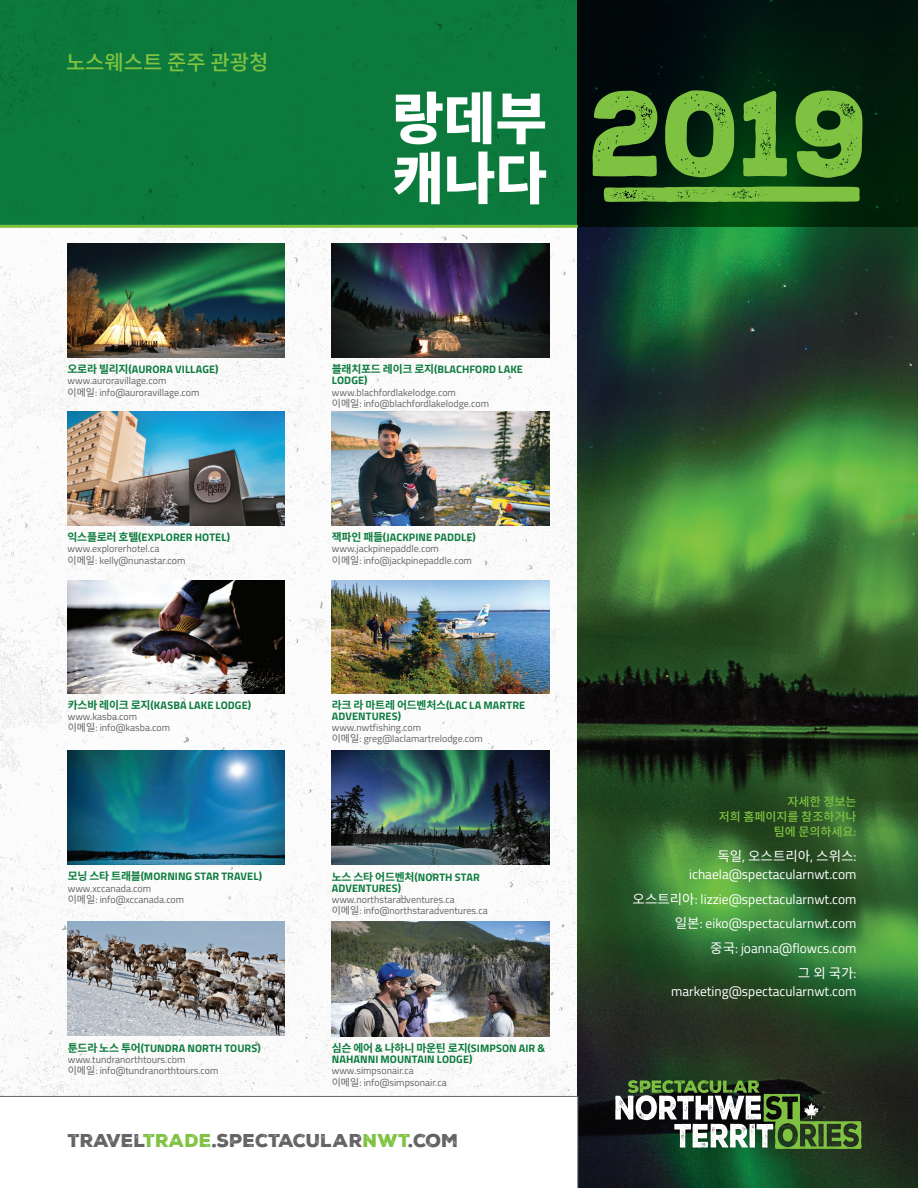
<style>
.page{position:relative;width:918px;height:1188px;background:#fff}
.page>*{position:absolute;margin:0;border:0;box-sizing:border-box;transform-origin:0 0}
.t1{font:117px "Nexa Rust Sans Black 01";color:#7fc241;scale:.9 1}
.t2{font:900 56.1px/60px "Noto Sans CJ Kkr";color:#fff}
.t3{font:500 21px "Noto Sans CJ Kkr";color:#7fc241}
.t4{font:18px "Nexa Rust Sans Black 01";color:#636366}
.t5{font:13.5px/24.8px "Titillium";color:#fff;text-align:right}
.t6{font:13.5px "Noto Sans CJ Kkr";color:#fff}
.t7{font:500 12px/15px "Noto Sans CJ Kkr";color:#7fc241;text-align:right}
.t8{font:700 10.8px/11.2px "Titillium";letter-spacing:.01em;color:#0d7c3e}
.t9{font:10.05px/11.2px "Titillium";color:#636366}
.s1{font-family:"Noto Sans CJ Kkr"}
.s2{color:#7fc241}
.s3{font-family:"Titillium";font-weight:600}
.s4{font-family:"Titillium"}
</style>
<div class="page">
<img style="left:0;top:228px;width:578px;height:868px">
<img style="left:578px;top:227px;width:340px;height:961px">
<img style="left:332px;top:411px;width:217px;height:114px">
<img style="left:68px;top:411px;width:217px;height:114px">
<img style="left:332px;top:243px;width:217px;height:114px">
<svg style="left:0;top:1096px;width:578px;height:92px"></svg>
<svg style="left:0;top:0;width:918px;height:227px;background:#07572b"></svg>
<hr style="left:0;top:225px;width:578px;height:3px;background:#7fc241">
<svg style="left:615px;top:1080px;width:247px;height:69px"></svg>
<img style="left:332px;top:581px;width:217px;height:112px">
<img style="left:68px;top:750px;width:217px;height:114px">
<img style="left:332px;top:922px;width:217px;height:114px">
<img style="left:68px;top:243px;width:217px;height:114px">
<img style="left:68px;top:922px;width:217px;height:114px">
<svg style="left:604px;top:187px;width:256px;height:15px;background:#76b83d"></svg>
<img style="left:332px;top:750px;width:217px;height:114px">
<img style="left:68px;top:581px;width:217px;height:112px">
<h3 class="t3" style="left:66px;top:50px;width:204px">노스웨스트 준주 관광청</h3>
<h2 class="t2" style="left:392px;top:90px;width:156px">랑데부 캐나다</h2>
<h1 class="t1" style="left:590px;top:55px;width:312px">2019</h1>
<p class="t8" style="left:68px;top:363px;width:153px"><span class="s1">오로라 빌리지</span>(AURORA VILLAGE)</p>
<p class="t9" style="left:68px;top:375px;width:133px">www.auroravillage.com<br><span class="s1">이메일</span>: info@auroravillage.com</p>
<p class="t8" style="left:68px;top:531px;width:164px"><span class="s1">익스플로러 호텔</span>(EXPLORER HOTEL)</p>
<p class="t9" style="left:68px;top:543px;width:119px">www.explorerhotel.ca <span class="s1">이메일</span>: kelly@nunastar.com</p>
<p class="t8" style="left:68px;top:699px;width:185px"><span class="s1">카스바 레이크 로지</span>(KASBA LAKE LODGE)</p>
<p class="t9" style="left:68px;top:710px;width:104px">www.kasba.com<br><span class="s1">이메일</span>: info@kasba.com</p>
<p class="t8" style="left:68px;top:870px;width:196px"><span class="s1">모닝 스타 트래블</span>(MORNING STAR TRAVEL)</p>
<p class="t9" style="left:68px;top:882px;width:118px">www.xccanada.com<br><span class="s1">이메일</span>: info@xccanada.com</p>
<p class="t8" style="left:68px;top:1042px;width:194px"><span class="s1">툰드라 노스 투어</span>(TUNDRA NORTH TOURS)</p>
<p class="t9" style="left:68px;top:1053px;width:152px">www.tundranorthtours.com<br><span class="s1">이메일</span>: info@tundranorthtours.com</p>
<p class="t8" style="left:332px;top:363px;width:193px"><span class="s1">블래치포드 레이크 로지</span>(BLACHFORD LAKE<br>LODGE)</p>
<p class="t9" style="left:332px;top:386px;width:159px">www.blachfordlakelodge.com<br><span class="s1">이메일</span>: info@blachfordlakelodge.com</p>
<p class="t8" style="left:332px;top:531px;width:146px"><span class="s1">잭파인 패들</span>(JACKPINE PADDLE)</p>
<p class="t9" style="left:332px;top:543px;width:142px">www.jackpinepaddle.com<br><span class="s1">이메일</span>: info@jackpinepaddle.com</p>
<p class="t8" style="left:332px;top:699px;width:195px"><span class="s1">라크 라 마트레 어드벤처스</span>(LAC LA MARTRE<br>ADVENTURES)</p>
<p class="t9" style="left:332px;top:722px;width:153px">www.nwtfishing.com<br><span class="s1">이메일</span>: greg@laclamartrelodge.com</p>
<p class="t8" style="left:332px;top:871px;width:149px"><span class="s1">노스 스타 어드벤처</span>(NORTH STAR<br>ADVENTURES)</p>
<p class="t9" style="left:332px;top:893px;width:158px">www.northstaradventures.ca<br><span class="s1">이메일</span>: info@northstaradventures.ca</p>
<p class="t8" style="left:332px;top:1042px;width:215px"><span class="s1">심슨 에어</span> &amp; <span class="s1">나하니 마운틴 로지</span>(SIMPSON AIR &amp;<br>NAHANNI MOUNTAIN LODGE)</p>
<p class="t9" style="left:332px;top:1065px;width:117px">www.simpsonair.ca<br><span class="s1">이메일</span>: info@simpsonair.ca</p>
<h3 class="t4" style="left:68px;top:1129px;width:392px">TRAVEL<span class="s2">TRADE</span>.SPECTACULAR<span class="s2">NWT</span>.COM</h3>
<p class="t7" style="left:719px;top:794px;width:139px">자세한 정보는<br>저희 홈페이지를 참조하거나 팀에 문의하세요<span class="s3">:</span></p>
<h3 class="t6" style="left:717px;top:848px;width:141px">독일<span class="s4">,</span> 오스트리아<span class="s4">,</span> 스위스<span class="s4">:</span></h3>
<h3 class="t5" style="left:633px;top:861px;width:225px">ichaela@spectacularnwt.com <span class="s1">오스트리아</span>: lizzie@spectacularnwt.com <span class="s1">일본</span>: eiko@spectacularnwt.com<br><span class="s1">중국</span>: joanna@flowcs.com</h3>
<h3 class="t6" style="left:798px;top:965px;width:60px">그외 국가<span class="s4">:</span></h3>
<h3 class="t5" style="left:671px;top:978px;width:187px">marketing@spectacularnwt.com</h3>
</div>
